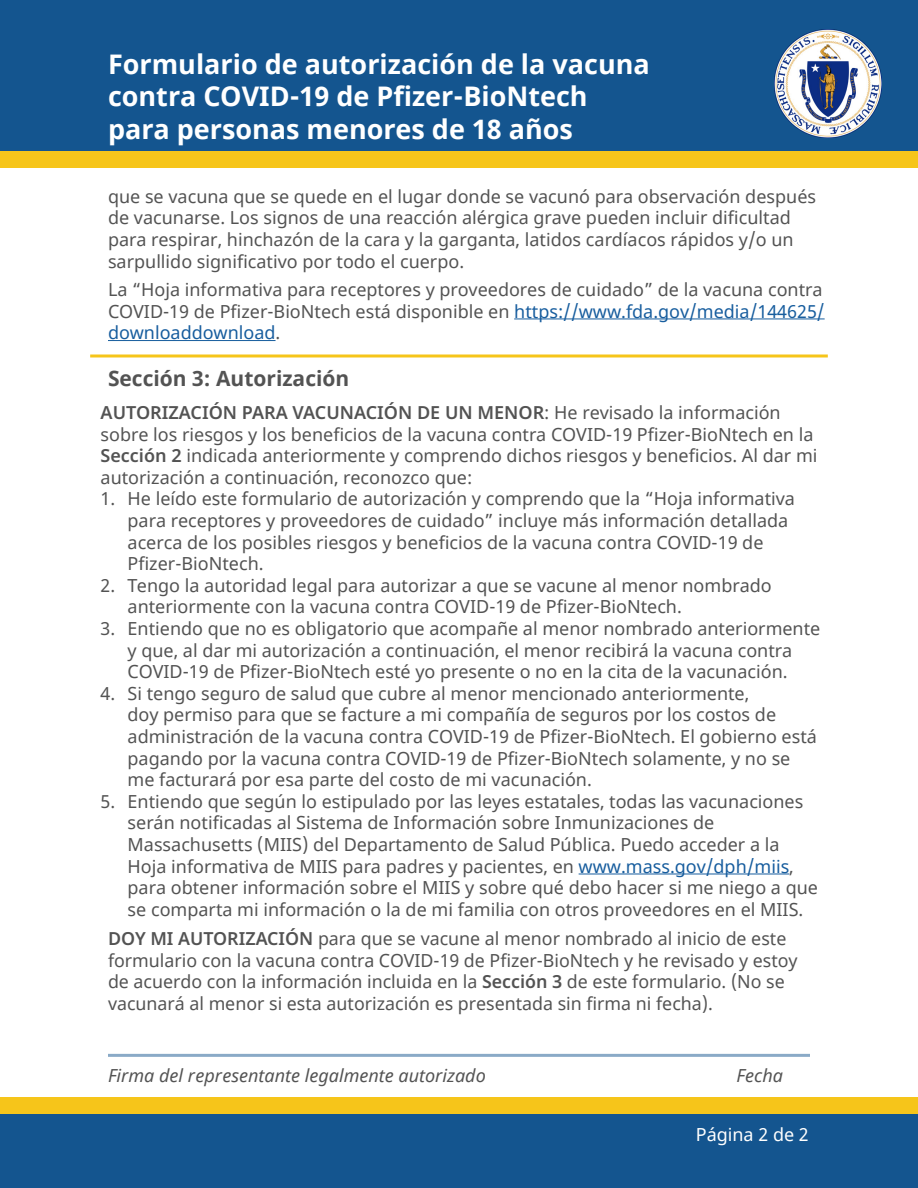
<style>
.page{position:relative;width:918px;height:1188px;background:#fff}
.page>*{position:absolute;margin:0;border:0;box-sizing:border-box;transform-origin:0 0}
.t1{font:700 27px/32.4px "Noto Sans";color:#fff}
.t2{font:700 21px "Noto Sans";color:#535353}
.t3{font:18px/21.6px "Noto Sans";color:#535353}
.Paragraph_Style_5{font:italic 18px "Noto Sans";color:#535353}
.t4{font:18px "Noto Sans";color:#fff}
.s1{color:#175d9e}
.s2{font-weight:600}
</style>
<div class="page">
<div style="left:0;top:0;width:918px;height:151px;background:#14558f"></div>
<div style="left:0;top:1113px;width:918px;height:75px;background:#14558f"></div>
<div style="left:0;top:151px;width:918px;height:16px;background:#f6c51a"></div>
<div style="left:0;top:1097px;width:918px;height:16px;background:#f6c51a"></div>
<img style="left:774px;top:29px;width:108px;height:108px">
<hr style="left:108px;top:1054px;width:702px;height:3px;background:#8aaac7">
<hr style="left:90px;top:354px;width:738px;height:3px;background:#f6c51a">
<hr style="left:579px;top:874px;width:210px;height:1px;background:#175d9e">
<hr style="left:514px;top:318px;width:311px;height:1px;background:#175d9e">
<hr style="left:108px;top:340px;width:168px;height:1px;background:#175d9e">
<h4 class="t1" style="left:108px;top:49px;width:543px">Formulario de autorización de la vacuna contra COVID-19 de Pfizer-BioNtech para personas menores de 18 años</h4>
<h4 class="t3" style="left:108px;top:186px;width:710px">que se vacuna que se quede en el lugar donde se vacunó para observación después de vacunarse. Los signos de una reacción alérgica grave pueden incluir dificultad para respirar, hinchazón de la cara y la garganta, latidos cardíacos rápidos y/o un sarpullido significativo por todo el cuerpo.</h4>
<h4 class="t3" style="left:108px;top:279px;width:718px;text-align:justify">La “Hoja informativa para receptores y proveedores de cuidado” de la vacuna contra COVID-19 de Pfizer-BioNtech está disponible en <span class="s1">https://www.fda.gov/media/144625/ downloaddownload</span>.</h4>
<h4 class="t2" style="left:108px;top:364px;width:243px">Sección 3: Autorización</h4>
<p class="t3" style="left:101px;top:402px;width:718px"><span class="s2">AUTORIZACIÓN PARA VACUNACIÓN DE UN MENOR</span>: He revisado la información sobre los riesgos y los beneficios de la vacuna contra COVID-19 Pfizer-BioNtech en la <span class="s2">Sección 2</span> indicada anteriormente y comprendo dichos riesgos y beneficios. Al dar mi autorización a continuación, reconozco que:</p>
<p class="t3" style="left:128px;top:489px;width:669px;text-indent:-27px">1. He leído este formulario de autorización y comprendo que la “Hoja informativa para receptores y proveedores de cuidado” incluye más información detallada acerca de los posibles riesgos y beneficios de la vacuna contra COVID-19 de Pfizer-BioNtech.</p>
<p class="t3" style="left:128px;top:575px;width:646px;text-indent:-27px">2. Tengo la autoridad legal para autorizar a que se vacune al menor nombrado anteriormente con la vacuna contra COVID-19 de Pfizer-BioNtech.</p>
<p class="t3" style="left:101px;top:618px;width:721px;text-align:center">3. Entiendo que no es obligatorio que acompañe al menor nombrado anteriormente y que, al dar mi autorización a continuación, el menor recibirá la vacuna contra<br>COVID-19 de Pfizer-BioNtech esté yo presente o no en la cita de la vacunación.</p>
<p class="t3" style="left:128px;top:683px;width:691px;text-indent:-27px">4. Si tengo seguro de salud que cubre al menor mencionado anteriormente,<br>doy permiso para que se facture a mi compañía de seguros por los costos de administración de la vacuna contra COVID-19 de Pfizer-BioNtech. El gobierno está pagando por la vacuna contra COVID-19 de Pfizer-BioNtech solamente, y no se me facturará por esa parte del costo de mi vacunación.</p>
<p class="t3" style="left:128px;top:791px;width:692px;text-indent:-27px">5. Entiendo que según lo estipulado por las leyes estatales, todas las vacunaciones serán notificadas al Sistema de Información sobre Inmunizaciones de Massachusetts (MIIS) del Departamento de Salud Pública. Puedo acceder a la Hoja informativa de MIIS para padres y pacientes, en <span class="s1">www.mass.gov/dph/miis</span>, para obtener información sobre el MIIS y sobre qué debo hacer si me niego a que se comparta mi información o la de mi familia con otros proveedores en el MIIS.</p>
<h2 class="t3" style="left:108px;top:928px;width:691px"><span class="s2">DOY MI AUTORIZACIÓN</span> para que se vacune al menor nombrado al inicio de este formulario con la vacuna contra COVID-19 de Pfizer-BioNtech y he revisado y estoy de acuerdo con la información incluida en la <span class="s2">Sección 3</span> de este formulario. (No se vacunará al menor si esta autorización es presentada sin firma ni fecha).</h2>
<p class="Paragraph_Style_5" style="left:108px;top:1063px;width:379px">Firma del representante legalmente autorizado</p>
<p class="Paragraph_Style_5" style="left:737px;top:1063px;width:48px">Fecha</p>
<p class="t4" style="left:696px;top:1122px;width:115px">Página 2 de 2</p>
</div>
